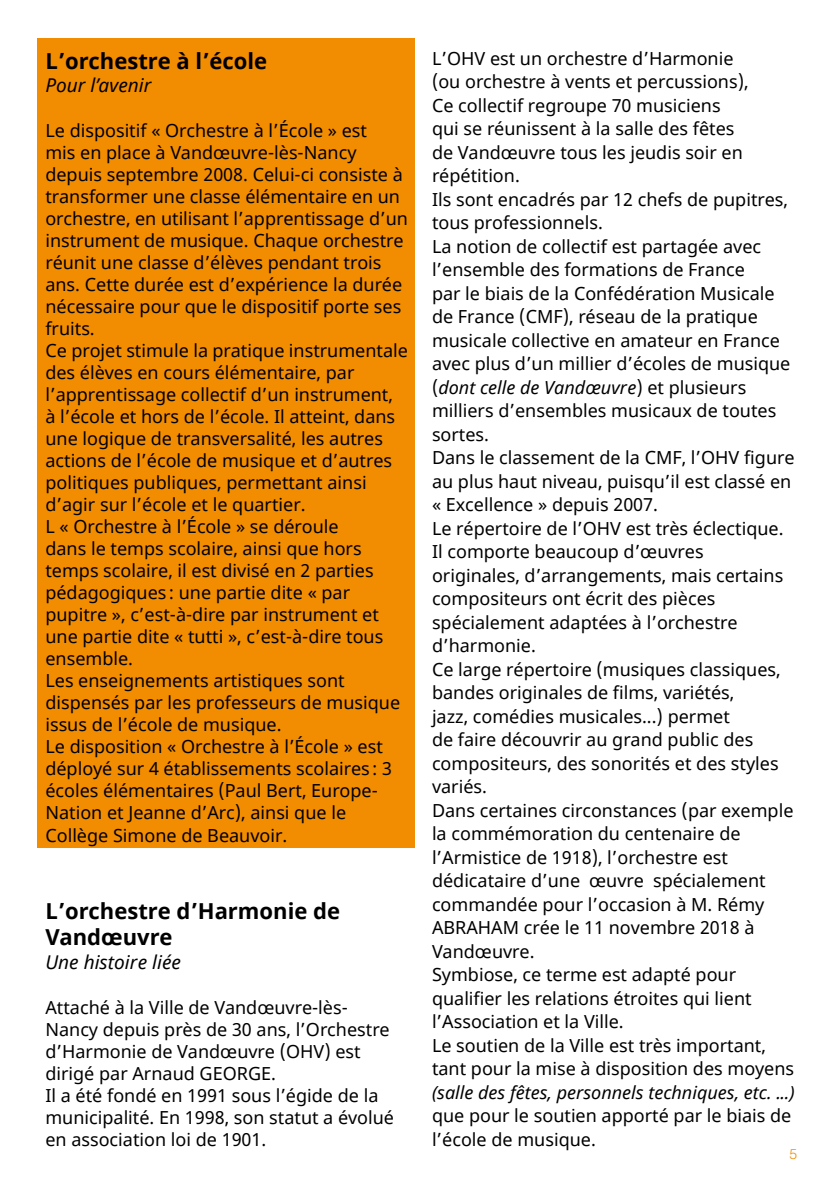
<style>
.page{position:relative;width:840px;height:1191px;background:#fff}
.page>*{position:absolute;margin:0;border:0;box-sizing:border-box;transform-origin:0 0}
.t1{font:700 22px/26.8px "Noto Sans";color:#000}
.t2{font:italic 19px "Noto Sans";color:#000}
.t3{font:18px/23.4px "Noto Sans";color:#000}
.t4{font:italic 18px "Noto Sans";color:#000}
.t5{font:300 14px "Helvetica LT Std";color:#f28c00}
.s1{font-style:italic}
</style>
<div class="page">
<div style="left:37px;top:38px;width:377px;height:810px;background:#f28c00"></div>
<p class="t1" style="left:45px;top:48px;width:223px">L’orchestre à l’école</p>
<p class="t2" style="left:45px;top:72px;width:107px">Pour l’avenir</p>
<p class="t3" style="left:45px;top:120px;width:364px;line-height:22px">Le dispositif « Orchestre à l’École » est<br>mis en place à Vandœuvre-lès-Nancy depuis septembre 2008. Celui-ci consiste à transformer une classe élémentaire en un orchestre, en utilisant l’apprentissage d’un instrument de musique. Chaque orchestre réunit une classe d’élèves pendant trois ans. Cette durée est d’expérience la durée nécessaire pour que le dispositif porte ses fruits.<br>Ce projet stimule la pratique instrumentale des élèves en cours élémentaire, par l’apprentissage collectif d’un instrument,<br>à l’école et hors de l’école. Il atteint, dans une logique de transversalité, les autres actions de l’école de musique et d’autres politiques publiques, permettant ainsi d’agir sur l’école et le quartier.<br>L « Orchestre à l’École » se déroule<br>dans le temps scolaire, ainsi que hors temps scolaire, il est divisé en 2 parties pédagogiques : une partie dite « par pupitre », c’est-à-dire par instrument et une partie dite « tutti », c’est-à-dire tous ensemble.<br>Les enseignements artistiques sont dispensés par les professeurs de musique issus de l’école de musique.<br>Le disposition « Orchestre à l’École » est déployé sur 4 établissements scolaires : 3 écoles élémentaires (Paul Bert, Europe-Nation et Jeanne d’Arc), ainsi que le Collège Simone de Beauvoir.</p>
<p class="t1" style="left:45px;top:897px;width:296px">L’orchestre d’Harmonie de<br>Vandœuvre</p>
<p class="t2" style="left:45px;top:948px;width:137px">Une histoire liée</p>
<p class="t3" style="left:45px;top:996px;width:350px;line-height:22px">Attaché à la Ville de Vandœuvre-lès-Nancy depuis près de 30 ans, l’Orchestre d’Harmonie de Vandœuvre (OHV) est dirigé par Arnaud GEORGE.<br>Il a été fondé en 1991 sous l’égide de la municipalité. En 1998, son statut a évolué en association loi de 1901.</p>
<p class="t3" style="left:432px;top:47px;width:364px">L’OHV est un orchestre d’Harmonie<br>(ou orchestre à vents et percussions),<br>Ce collectif regroupe 70 musiciens<br>qui se réunissent à la salle des fêtes<br>de Vandœuvre tous les jeudis soir en répétition.<br>Ils sont encadrés par 12 chefs de pupitres, tous professionnels.<br>La notion de collectif est partagée avec l’ensemble des formations de France<br>par le biais de la Confédération Musicale de France (CMF), réseau de la pratique musicale collective en amateur en France avec plus d’un millier d’écoles de musique (<span class="s1">dont celle de Vandœuvre</span>) et plusieurs milliers d’ensembles musicaux de toutes sortes.<br>Dans le classement de la CMF, l’OHV figure au plus haut niveau, puisqu’il est classé en « Excellence » depuis 2007.<br>Le répertoire de l’OHV est très éclectique.<br>Il comporte beaucoup d’œuvres originales, d’arrangements, mais certains compositeurs ont écrit des pièces spécialement adaptées à l’orchestre d’harmonie.<br>Ce large répertoire (musiques classiques, bandes originales de films, variétés,<br>jazz, comédies musicales...) permet<br>de faire découvrir au grand public des compositeurs, des sonorités et des styles variés.<br>Dans certaines circonstances (par exemple la commémoration du centenaire de l’Armistice de 1918), l’orchestre est dédicataire d’une œuvre spécialement commandée pour l’occasion à M. Rémy ABRAHAM crée le 11 novembre 2018 à Vandœuvre.<br>Symbiose, ce terme est adapté pour qualifier les relations étroites qui lient l’Association et la Ville.<br>Le soutien de la Ville est très important, tant pour la mise à disposition des moyens</p>
<p class="t4" style="left:432px;top:1079px;width:364px">(salle des fêtes, personnels techniques, etc. ...)</p>
<p class="t3" style="left:432px;top:1104px;width:361px">que pour le soutien apporté par le biais de l’école de musique.</p>
<p class="t5" style="left:789px;top:1144px;width:9px">5</p>
</div>
